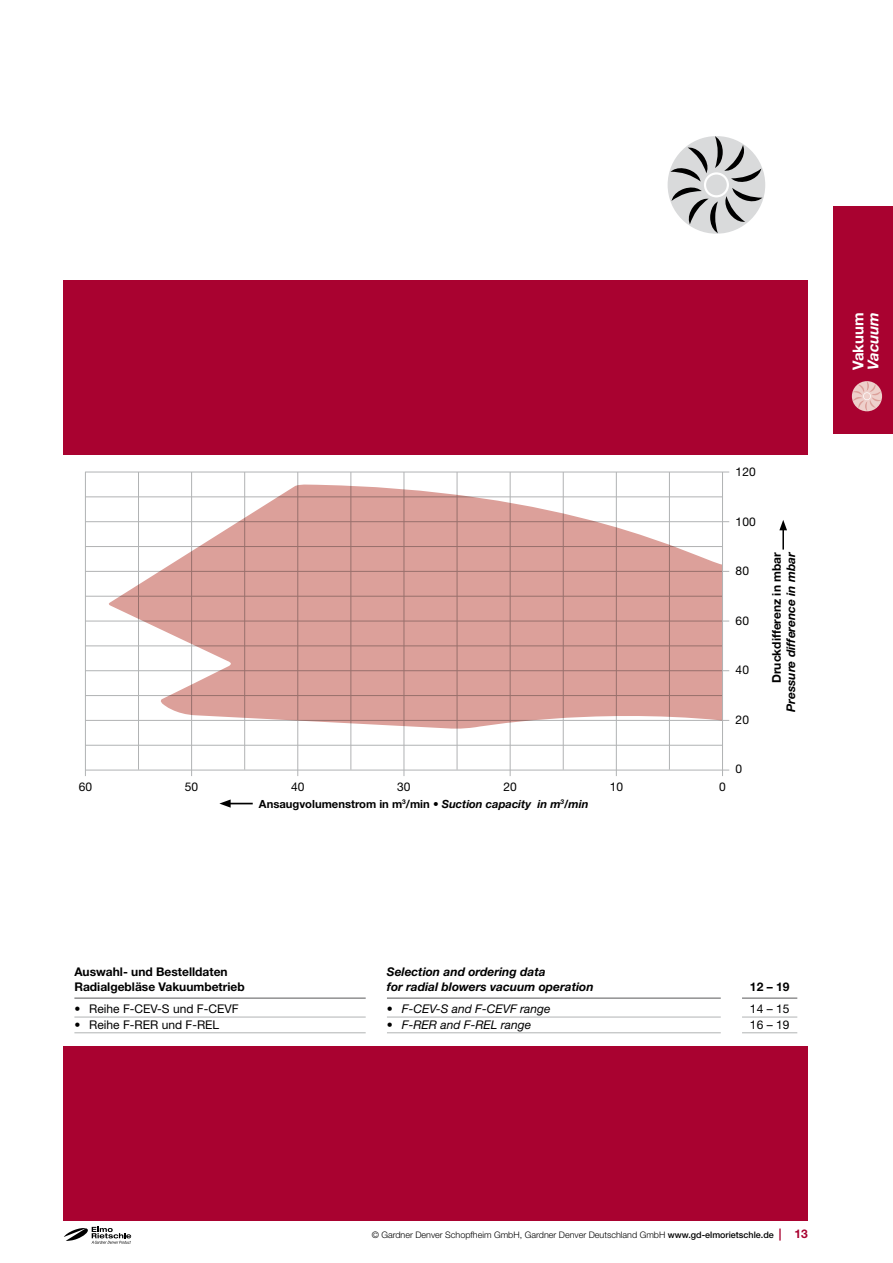
<style>
.page{position:relative;width:893px;height:1263px;background:#fff}
.page>*{position:absolute;margin:0;border:0;box-sizing:border-box;transform-origin:0 0}
.t1{font:700 15px "Helvetica Neue LT Pro";color:#fff}
.t2{font:italic 700 15px "Helvetica Neue LT Pro";color:#fff}
.t3{font:italic 700 12px/15.8px "Helvetica Neue LT Pro";color:#000}
.t4{font:12px/15.8px "Helvetica Neue LT Pro";color:#000}
.t5{font:700 12px/15.8px "Helvetica Neue LT Pro";color:#000}
.t6{font:italic 12px "Helvetica Neue LT Pro";color:#000}
.t7{font:700 11.25px "Helvetica Neue LT Pro";color:#000}
.t8{font:300 9px "Helvetica Neue LT Pro";color:#000}
.s1{font-style:italic}
.s2{font-weight:500}
.s3{font-weight:700;font-size:12px;color:#a90230}
</style>
<div class="page">
<hr style="left:387px;top:998px;width:334px;height:1px;background:#58585a">
<hr style="left:387px;top:1017px;width:334px;height:1px;background:#b1b3b4">
<hr style="left:387px;top:1032px;width:334px;height:1px;background:#b1b3b4">
<hr style="left:74px;top:998px;width:292px;height:1px;background:#58585a">
<hr style="left:74px;top:1017px;width:292px;height:1px;background:#b1b3b4">
<hr style="left:74px;top:1032px;width:292px;height:1px;background:#b1b3b4">
<div style="left:64px;top:281px;width:744px;height:174px;background:#a90230"></div>
<div style="left:64px;top:1046px;width:744px;height:174px;background:#a90230"></div>
<hr style="left:742px;top:998px;width:55px;height:1px;background:#58585a">
<hr style="left:742px;top:1017px;width:55px;height:1px;background:#b1b3b4">
<hr style="left:742px;top:1032px;width:55px;height:1px;background:#b1b3b4">
<svg style="left:670px;top:136px;width:92px;height:97px"></svg>
<hr style="left:782px;top:528px;width:2px;height:22px;background:#000">
<svg style="left:779px;top:520px;width:8px;height:10px"></svg>
<svg style="left:219px;top:799px;width:34px;height:9px"></svg>
<hr style="left:85px;top:472px;width:1px;height:304px;background:#b1b3b4">
<hr style="left:191px;top:472px;width:1px;height:304px;background:#b1b3b4">
<hr style="left:297px;top:472px;width:1px;height:304px;background:#b1b3b4">
<hr style="left:351px;top:472px;width:1px;height:298px;background:#b1b3b4">
<hr style="left:244px;top:472px;width:1px;height:298px;background:#b1b3b4">
<hr style="left:138px;top:472px;width:1px;height:298px;background:#b1b3b4">
<hr style="left:404px;top:472px;width:1px;height:304px;background:#b1b3b4">
<hr style="left:457px;top:472px;width:1px;height:298px;background:#b1b3b4">
<hr style="left:510px;top:472px;width:1px;height:304px;background:#b1b3b4">
<hr style="left:616px;top:472px;width:1px;height:304px;background:#b1b3b4">
<hr style="left:563px;top:472px;width:1px;height:298px;background:#b1b3b4">
<hr style="left:669px;top:472px;width:1px;height:298px;background:#b1b3b4">
<hr style="left:85px;top:472px;width:644px;height:1px;background:#b1b3b4">
<hr style="left:85px;top:571px;width:644px;height:1px;background:#b1b3b4">
<hr style="left:85px;top:521px;width:644px;height:1px;background:#b1b3b4">
<hr style="left:85px;top:546px;width:638px;height:1px;background:#b1b3b4">
<hr style="left:85px;top:497px;width:638px;height:1px;background:#b1b3b4">
<hr style="left:85px;top:670px;width:644px;height:1px;background:#b1b3b4">
<hr style="left:85px;top:720px;width:644px;height:1px;background:#b1b3b4">
<hr style="left:85px;top:621px;width:644px;height:1px;background:#b1b3b4">
<hr style="left:85px;top:646px;width:638px;height:1px;background:#b1b3b4">
<hr style="left:85px;top:596px;width:638px;height:1px;background:#b1b3b4">
<hr style="left:85px;top:695px;width:638px;height:1px;background:#b1b3b4">
<hr style="left:85px;top:745px;width:638px;height:1px;background:#b1b3b4">
<hr style="left:85px;top:770px;width:644px;height:1px;background:#b1b3b4">
<svg style="left:107px;top:484px;width:615px;height:245px;fill:#dca09a"></svg>
<hr style="left:722px;top:472px;width:1px;height:304px;background:#b1b3b4">
<div style="left:833px;top:206px;width:60px;height:228px;background:#a90230"></div>
<svg style="left:852px;top:381px;width:30px;height:30px"></svg>
<svg style="left:853px;top:381px;width:28px;height:30px"></svg>
<svg style="left:64px;top:1227px;width:67px;height:17px"></svg>
<hr style="left:64px;top:1220px;width:744px;height:1px;background:#a90230">
<h2 class="t4" style="left:736px;top:464px;width:22px">120</h2>
<h2 class="t4" style="left:736px;top:513px;width:22px">100</h2>
<h2 class="t4" style="left:736px;top:563px;width:15px">80</h2>
<h2 class="t4" style="left:736px;top:612px;width:15px">60</h2>
<h2 class="t4" style="left:736px;top:662px;width:15px">40</h2>
<h2 class="t4" style="left:736px;top:711px;width:15px">20</h2>
<h2 class="t4" style="left:79px;top:779px;width:15px">60</h2>
<h2 class="t4" style="left:185px;top:779px;width:15px">50</h2>
<h2 class="t4" style="left:291px;top:779px;width:15px">40</h2>
<h2 class="t4" style="left:397px;top:779px;width:15px">30</h2>
<h2 class="t4" style="left:503px;top:779px;width:15px">20</h2>
<h2 class="t4" style="left:610px;top:779px;width:15px">10</h2>
<h2 class="t4" style="left:719px;top:779px;width:8px">0</h2>
<p class="t7" style="left:259px;top:797px;width:331px">Ansaugvolumenstrom in m<sup>3</sup>/min • <span class="s1">Suction capacity in m</span><sup>3</sup><span class="s1">/min</span></p>
<h2 class="t4" style="left:736px;top:761px;width:8px">0</h2>
<h2 class="t5" style="left:768px;top:683px;width:132px;rotate:-90deg">Druckdifferenz in mbar</h2>
<h2 class="t3" style="left:783px;top:712px;width:162px;rotate:-90deg">Pressure difference in mbar</h2>
<h1 class="t1" style="left:849px;top:370px;width:59px;rotate:-90deg">Vakuum</h1>
<h1 class="t2" style="left:864px;top:370px;width:59px;rotate:-90deg">Vacuum</h1>
<h2 class="t5" style="left:74px;top:963px;width:172px">Auswahl- und Bestelldaten<br>Radialgebläse Vakuumbetrieb</h2>
<h2 class="t4" style="left:74px;top:1001px;width:166px">• Reihe F-CEV-S und F-CEVF</h2>
<h2 class="t4" style="left:74px;top:1017px;width:146px">• Reihe F-RER und F-REL</h2>
<h2 class="t3" style="left:387px;top:963px;width:208px">Selection and ordering data<br>for radial blowers vacuum operation</h2>
<h2 class="t6" style="left:387px;top:1002px;width:165px">• F-CEV-S and F-CEVF range</h2>
<h2 class="t6" style="left:387px;top:1018px;width:146px">• F-RER and F-REL range</h2>
<h2 class="t5" style="left:750px;top:979px;width:41px">12 – 19</h2>
<h2 class="t4" style="left:750px;top:1001px;width:41px">14 – 15<br>16 – 19</h2>
<p class="t8" style="left:372px;top:1230px;width:438px">© Gardner Denver Schopfheim GmbH, Gardner Denver Deutschland GmbH <span class="s2">www.gd-elmorietschle.de</span> <span class="s3">| 13</span></p>
</div>
